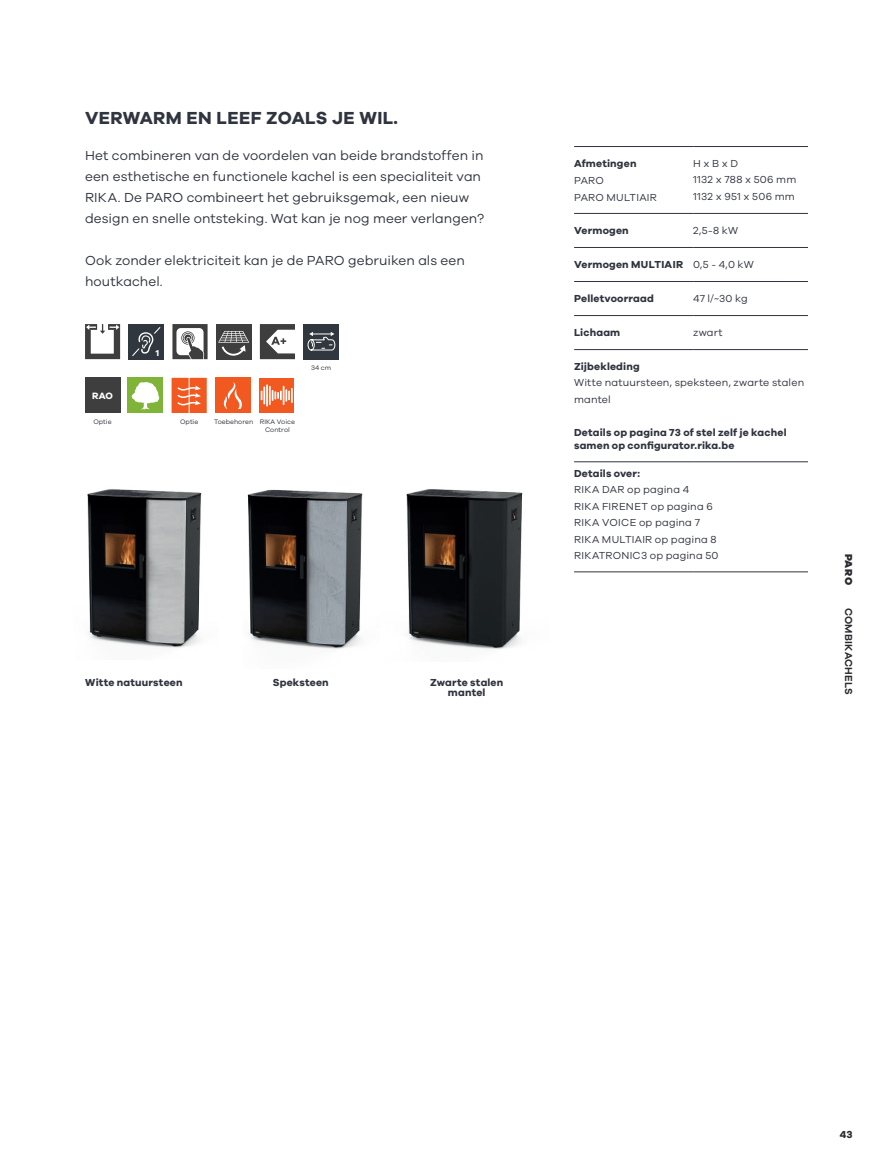
<style>
.page{position:relative;width:893px;height:1170px;background:#fff}
.page>*{position:absolute;margin:0;border:0;box-sizing:border-box;transform-origin:0 0}
.t1{font:700 18px "Galano Grotesque";letter-spacing:.02em;color:#30343e}
.t2{font:13.5px/21px "Galano Grotesque";letter-spacing:.005em;color:#30343e}
.t3{font:10.5px/16.5px "Galano Grotesque";letter-spacing:.02em;color:#30343e}
.t4{font:700 10.5px/10.5px "Galano Grotesque";letter-spacing:.015em;color:#30343e;text-align:center}
.t5{font:600 10.5px "Galano Grotesque";letter-spacing:.02em;color:#292a2f}
.t6{font:800 10.5px "Galano Grotesque";color:#292a2f}
.t7{font:700 10.5px "Galano Grotesque";color:#292a2f}
.t8{font:700 9.45px "Galano Grotesque";color:#fff}
.t9{font:700 8.85px "Galano Grotesque";color:#fff}
.t10{font:6.75px/7.5px "Galano Grotesque";color:#30343e}
.s1{font-weight:400}
</style>
<div class="page">
<div style="left:128px;top:378px;width:35px;height:35px;background:#7fb438"></div>
<svg style="left:132px;top:382px;width:27px;height:27px"></svg>
<svg style="left:172px;top:324px;width:36px;height:35px"></svg>
<div style="left:215px;top:378px;width:35px;height:35px;background:#f15921"></div>
<svg style="left:223px;top:382px;width:19px;height:27px"></svg>
<svg style="left:172px;top:378px;width:35px;height:35px"></svg>
<svg style="left:260px;top:324px;width:35px;height:35px"></svg>
<svg style="left:85px;top:324px;width:35px;height:35px"></svg>
<div style="left:216px;top:324px;width:35px;height:35px;background:#3e3e3f"></div>
<svg style="left:218px;top:331px;width:31px;height:24px"></svg>
<div style="left:259px;top:378px;width:35px;height:35px;background:#f15921"></div>
<hr style="left:266px;top:384px;width:2px;height:22px;background:#fff">
<svg style="left:261px;top:386px;width:32px;height:19px"></svg>
<div style="left:129px;top:324px;width:35px;height:35px;background:#30373e"></div>
<svg style="left:132px;top:327px;width:28px;height:29px"></svg>
<div style="left:304px;top:324px;width:35px;height:35px;background:#30373e"></div>
<svg style="left:307px;top:332px;width:29px;height:19px"></svg>
<div style="left:85px;top:378px;width:35px;height:35px;background:#3e3e3f"></div>
<img style="left:247px;top:489px;width:116px;height:160px">
<img style="left:87px;top:489px;width:115px;height:159px">
<img style="left:406px;top:489px;width:117px;height:161px">
<hr style="left:574px;top:146px;width:119px;height:1px;background:#30343e">
<hr style="left:693px;top:146px;width:115px;height:1px;background:#30343e">
<hr style="left:574px;top:213px;width:119px;height:1px;background:#30343e">
<hr style="left:693px;top:213px;width:115px;height:1px;background:#30343e">
<hr style="left:574px;top:247px;width:119px;height:1px;background:#30343e">
<hr style="left:693px;top:247px;width:115px;height:1px;background:#30343e">
<hr style="left:574px;top:281px;width:119px;height:1px;background:#30343e">
<hr style="left:693px;top:281px;width:115px;height:1px;background:#30343e">
<hr style="left:574px;top:315px;width:119px;height:1px;background:#30343e">
<hr style="left:693px;top:315px;width:115px;height:1px;background:#30343e">
<hr style="left:574px;top:349px;width:119px;height:1px;background:#30343e">
<hr style="left:693px;top:349px;width:115px;height:1px;background:#30343e">
<hr style="left:574px;top:461px;width:119px;height:1px;background:#30343e">
<hr style="left:693px;top:461px;width:115px;height:1px;background:#30343e">
<hr style="left:574px;top:571px;width:119px;height:1px;background:#30343e">
<hr style="left:693px;top:571px;width:115px;height:1px;background:#30343e">
<h1 class="t1" style="left:85px;top:107px;width:314px">VERWARM EN LEEF ZOALS JE WIL.</h1>
<p class="t2" style="left:85px;top:144px;width:401px">Het combineren van de voordelen van beide brandstoffen in een esthetische en functionele kachel is een specialiteit van RIKA. De PARO combineert het gebruiksgemak, een nieuw design en snelle ontsteking. Wat kan je nog meer verlangen?</p>
<p class="t2" style="left:85px;top:249px;width:381px">Ook zonder elektriciteit kan je de PARO gebruiken als een houtkachel.</p>
<p class="t8" style="left:92px;top:390px;width:22px">RAO</p>
<p class="t10" style="left:93px;top:418px;width:20px">Optie</p>
<p class="t9" style="left:156px;top:348px;width:5px">1</p>
<p class="t10" style="left:311px;top:364px;width:22px">34 cm</p>
<p class="t10" style="left:180px;top:418px;width:20px">Optie</p>
<p class="t10" style="left:265px;top:418px;width:31px;text-indent:-51px">Toebehoren RIKA Voice<br>Control</p>
<p class="t4" style="left:85px;top:676px;width:99px">Witte natuursteen</p>
<p class="t4" style="left:273px;top:676px;width:57px">Speksteen</p>
<p class="t4" style="left:430px;top:676px;width:75px">Zwarte stalen mantel</p>
<p class="t4" style="left:574px;top:157px;width:64px">Afmetingen</p>
<p class="t3" style="left:574px;top:172px;width:84px">PARO<br>PARO MULTIAIR</p>
<p class="t3" style="left:693px;top:154px;width:105px">H x B x D<br>1132 x 788 x 506 mm<br>1132 x 951 x 506 mm</p>
<p class="t4" style="left:574px;top:225px;width:56px">Vermogen</p>
<p class="t3" style="left:693px;top:222px;width:46px">2,5-8 kW</p>
<p class="t4" style="left:574px;top:259px;width:181px">Vermogen MULTIAIR <span class="s1">0,5 - 4,0 kW</span></p>
<p class="t4" style="left:574px;top:293px;width:81px">Pelletvoorraad</p>
<p class="t3" style="left:693px;top:290px;width:56px">47 l/~30 kg</p>
<p class="t4" style="left:574px;top:327px;width:48px">Lichaam</p>
<p class="t3" style="left:693px;top:324px;width:31px">zwart</p>
<p class="t4" style="left:574px;top:360px;width:67px">Zijbekleding</p>
<p class="t3" style="left:574px;top:374px;width:232px">Witte natuursteen, speksteen, zwarte stalen mantel</p>
<p class="t4" style="left:574px;top:425px;width:214px;line-height:13.5px;text-align:left">Details op pagina 73 of stel zelf je kachel samen op configurator.rika.be</p>
<p class="t4" style="left:574px;top:467px;width:67px">Details over:</p>
<p class="t3" style="left:574px;top:481px;width:146px">RIKA DAR op pagina 4<br>RIKA FIRENET op pagina 6<br>RIKA VOICE op pagina 7<br>RIKA MULTIAIR op pagina 8<br>RIKATRONIC3 op pagina 50</p>
<p class="t6" style="left:855px;top:553px;width:33px;rotate:90deg">PARO</p>
<p class="t5" style="left:855px;top:607px;width:89px;rotate:90deg">COMBIKACHELS</p>
<p class="t7" style="left:840px;top:1127px;width:14px">43</p>
</div>
